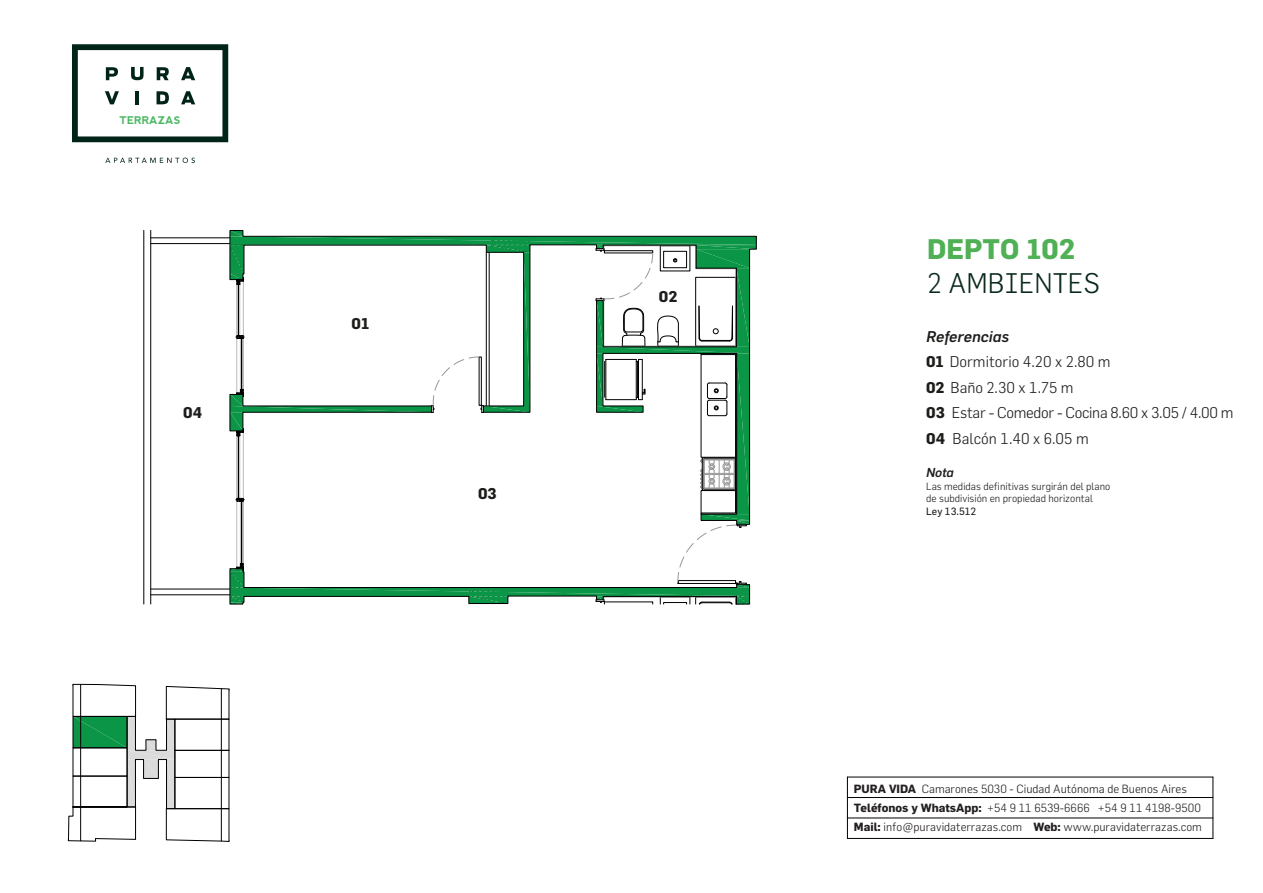
<style>
.page{position:relative;width:1263px;height:893px;background:#fff}
.page>*{position:absolute;margin:0;border:0;box-sizing:border-box;transform-origin:0 0}
.t1{font:300 27.75px "Flama";color:#0a291b}
.t2{font:700 27.75px "Flama";color:#50b055}
.t3{font:300 15.3px/25.5px "Flama";color:#1d1d1b}
.t4{font:700 15.3px "Flama";color:#1d1d1b}
.t5{font:italic 500 12.75px "Flama";color:#1d1d1b}
.t6{font:300 11.7px/19.5px "Flama";color:#231f20}
.t7{font:700 10.65px "nevis";color:#4db963}
.t8{font:300 10.35px/12.5px "Flama";color:#1d1d1b}
.t9{font:10.35px "Flama";color:#1d1d1b}
.s1{font-weight:500;font-style:italic}
.s2{font-weight:700}
</style>
<div class="page">
<svg style="left:105px;top:158px;width:90px;height:5px"></svg>
<svg style="left:72px;top:44px;width:156px;height:98px"></svg>
<hr style="left:847px;top:838px;width:366px;height:1px;background:#000">
<hr style="left:847px;top:818px;width:366px;height:1px;background:#000">
<hr style="left:847px;top:797px;width:366px;height:1px;background:#000">
<hr style="left:847px;top:777px;width:366px;height:1px;background:#000">
<hr style="left:1213px;top:777px;width:1px;height:61px;background:#000">
<hr style="left:847px;top:777px;width:1px;height:61px;background:#000">
<hr style="left:144px;top:230px;width:1px;height:374px;background:#000">
<hr style="left:150px;top:230px;width:1px;height:374px;background:#000">
<hr style="left:151px;top:243px;width:79px;height:1px;background:#000">
<hr style="left:151px;top:238px;width:79px;height:1px;background:#000">
<hr style="left:151px;top:594px;width:79px;height:1px;background:#000">
<hr style="left:151px;top:589px;width:79px;height:1px;background:#000">
<svg style="left:229px;top:231px;width:527px;height:374px"></svg>
<svg style="left:68px;top:684px;width:162px;height:158px"></svg>
<p class="t7" style="left:120px;top:114px;width:63px">TERRAZAS</p>
<h2 class="t4" style="left:183px;top:404px;width:20px">04</h2>
<h2 class="t4" style="left:352px;top:315px;width:19px">01</h2>
<h2 class="t4" style="left:478px;top:485px;width:20px">03</h2>
<h2 class="t4" style="left:659px;top:288px;width:20px">02</h2>
<h1 class="t2" style="left:927px;top:233px;width:150px">DEPTO 102</h1>
<h1 class="t1" style="left:927px;top:266px;width:174px">2 AMBIENTES</h1>
<h2 class="t3" style="left:926px;top:323px;width:309px"><span class="s1">Referencias<br></span><span class="s2">01</span> Dormitorio 4.20 x 2.80 m<br><span class="s2">02</span> Baño 2.30 x 1.75 m<br><span class="s2">03</span> Estar - Comedor - Cocina 8.60 x 3.05 / 4.00 m<br><span class="s2">04</span> Balcón 1.40 x 6.05 m</h2>
<p class="t5" style="left:926px;top:465px;width:29px">Nota</p>
<p class="t8" style="left:926px;top:480px;width:186px">Las medidas definitivas surgirán del plano de subdivisión en propiedad horizontal</p>
<p class="t9" style="left:926px;top:505px;width:52px">Ley 13.512</p>
<p class="t6" style="left:854px;top:778px;width:350px"><span class="s2">PURA VIDA</span> Camarones 5030 - Ciudad Autónoma de Buenos Aires<br><span class="s2">Teléfonos y WhatsApp:</span> +54 9 11 6539-6666 +54 9 11 4198-9500<br><span class="s2">Mail:</span> info@puravidaterrazas.com <span class="s2">Web:</span> www.puravidaterrazas.com</p>
</div>
